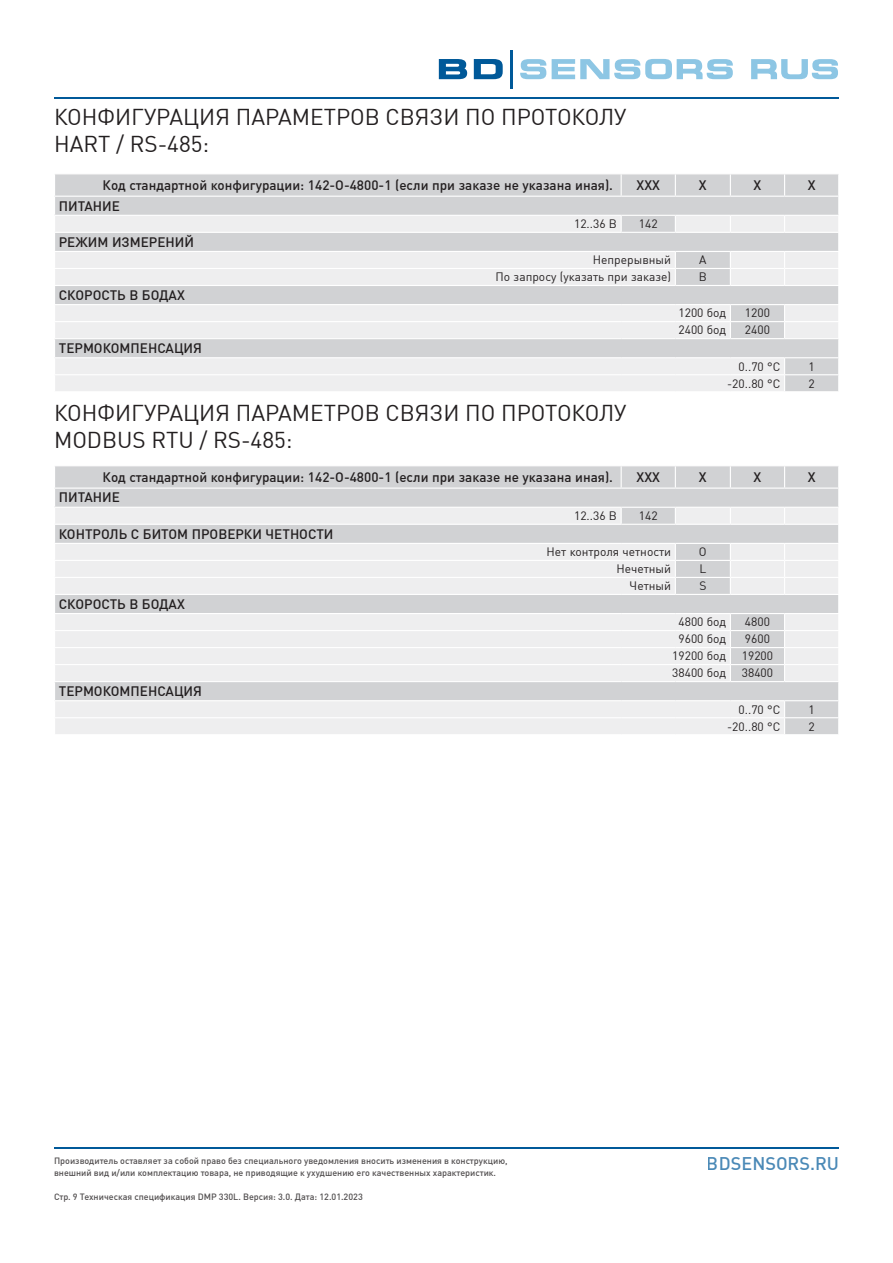
<style>
.page{position:relative;width:893px;height:1263px;background:#fff}
.page>*{position:absolute;margin:0;border:0;box-sizing:border-box;transform-origin:0 0}
.t1{font:22.5px/27px "DIN Cyr";color:#231f20}
.t2{font:500 18px "DIN Cyr";color:#005999}
.t3{font:500 13.5px "DIN Cyr";color:#231f20}
.t4{font:12px "DIN Cyr";color:#231f20}
.t5{font:500 9px/12px "DIN Cyr";color:#231f20}
</style>
<div class="page">
<svg style="left:751px;top:59px;width:87px;height:20px"></svg>
<svg style="left:520px;top:59px;width:26px;height:20px"></svg>
<svg style="left:552px;top:59px;width:181px;height:20px"></svg>
<svg style="left:474px;top:59px;width:29px;height:20px"></svg>
<svg style="left:439px;top:59px;width:28px;height:20px"></svg>
<hr style="left:510px;top:50px;width:3px;height:38px;background:#005999">
<hr style="left:54px;top:97px;width:785px;height:2px;background:#005999">
<hr style="left:54px;top:1147px;width:785px;height:1px;background:#005999">
<svg style="left:55px;top:174px;width:784px;height:217px;background:#e1e1e3"></svg>
<hr style="left:785px;top:196px;width:54px;height:1px;background:#fff">
<svg style="left:54px;top:466px;width:785px;height:268px;background:#e3e4e5"></svg>
<hr style="left:785px;top:487px;width:54px;height:2px;background:#fff">
<h1 class="t1" style="left:54px;top:104px;width:574px">КОНФИГУРАЦИЯ ПАРАМЕТРОВ СВЯЗИ ПО ПРОТОКОЛУ<br>HART / RS-485:</h1>
<p class="t3" style="left:103px;top:177px;width:512px">Код стандартной конфигурации: 142-O-4800-1 (если при заказе не указана иная).</p>
<p class="t3" style="left:637px;top:177px;width:25px">XXX</p>
<p class="t3" style="left:699px;top:177px;width:9px">X</p>
<p class="t3" style="left:754px;top:177px;width:9px">X</p>
<p class="t3" style="left:808px;top:177px;width:9px">X</p>
<p class="t3" style="left:59px;top:198px;width:63px">ПИТАНИЕ</p>
<p class="t4" style="left:574px;top:217px;width:44px">12..36 В</p>
<p class="t4" style="left:639px;top:217px;width:20px">142</p>
<p class="t3" style="left:59px;top:234px;width:137px">РЕЖИМ ИЗМЕРЕНИЙ</p>
<p class="t4" style="left:593px;top:253px;width:80px">Непрерывный</p>
<p class="t4" style="left:699px;top:253px;width:9px">A</p>
<p class="t4" style="left:496px;top:270px;width:177px">По запросу (указать при заказе)</p>
<p class="t4" style="left:699px;top:270px;width:10px">B</p>
<p class="t3" style="left:59px;top:287px;width:128px">СКОРОСТЬ В БОДАХ</p>
<p class="t4" style="left:678px;top:306px;width:49px">1200 бод</p>
<p class="t4" style="left:745px;top:306px;width:27px">1200</p>
<p class="t4" style="left:678px;top:323px;width:49px">2400 бод</p>
<p class="t4" style="left:745px;top:323px;width:27px">2400</p>
<p class="t3" style="left:59px;top:340px;width:145px">ТЕРМОКОМПЕНСАЦИЯ</p>
<p class="t4" style="left:739px;top:360px;width:43px">0..70 °С</p>
<p class="t4" style="left:808px;top:360px;width:8px">1</p>
<p class="t4" style="left:727px;top:377px;width:55px">-20..80 °С</p>
<p class="t4" style="left:808px;top:377px;width:8px">2</p>
<h1 class="t1" style="left:54px;top:399px;width:574px">КОНФИГУРАЦИЯ ПАРАМЕТРОВ СВЯЗИ ПО ПРОТОКОЛУ<br>MODBUS RTU / RS-485:</h1>
<p class="t3" style="left:103px;top:469px;width:512px">Код стандартной конфигурации: 142-O-4800-1 (если при заказе не указана иная).</p>
<p class="t3" style="left:637px;top:469px;width:25px">XXX</p>
<p class="t3" style="left:699px;top:469px;width:9px">X</p>
<p class="t3" style="left:754px;top:469px;width:9px">X</p>
<p class="t3" style="left:808px;top:469px;width:9px">X</p>
<p class="t3" style="left:59px;top:490px;width:63px">ПИТАНИЕ</p>
<p class="t4" style="left:574px;top:509px;width:44px">12..36 В</p>
<p class="t4" style="left:639px;top:509px;width:20px">142</p>
<p class="t3" style="left:59px;top:526px;width:276px">КОНТРОЛЬ С БИТОМ ПРОВЕРКИ ЧЕТНОСТИ</p>
<p class="t4" style="left:547px;top:545px;width:126px">Нет контроля четности</p>
<p class="t4" style="left:699px;top:545px;width:9px">O</p>
<p class="t4" style="left:616px;top:562px;width:56px">Нечетный</p>
<p class="t4" style="left:699px;top:562px;width:8px">L</p>
<p class="t4" style="left:630px;top:579px;width:43px">Четный</p>
<p class="t4" style="left:699px;top:579px;width:9px">S</p>
<p class="t3" style="left:59px;top:596px;width:128px">СКОРОСТЬ В БОДАХ</p>
<p class="t4" style="left:678px;top:615px;width:49px">4800 бод</p>
<p class="t4" style="left:745px;top:615px;width:27px">4800</p>
<p class="t4" style="left:678px;top:632px;width:49px">9600 бод</p>
<p class="t4" style="left:745px;top:632px;width:27px">9600</p>
<p class="t4" style="left:672px;top:649px;width:55px">19200 бод</p>
<p class="t4" style="left:742px;top:649px;width:33px">19200</p>
<p class="t4" style="left:672px;top:666px;width:55px">38400 бод</p>
<p class="t4" style="left:742px;top:666px;width:33px">38400</p>
<p class="t3" style="left:59px;top:683px;width:145px">ТЕРМОКОМПЕНСАЦИЯ</p>
<p class="t4" style="left:739px;top:702px;width:43px">0..70 °С</p>
<p class="t4" style="left:808px;top:702px;width:8px">1</p>
<p class="t4" style="left:727px;top:719px;width:55px">-20..80 °С</p>
<p class="t4" style="left:808px;top:719px;width:8px">2</p>
<p class="t5" style="left:54px;top:1155px;width:455px">Производитель оставляет за собой право без специального уведомления вносить изменения в конструкцию, внешний вид и/или комплектацию товара, не приводящие к ухудшению его качественных характеристик.</p>
<p class="t5" style="left:54px;top:1190px;width:310px">Стр. 9 Техническая спецификация DMP 330L. Версия: 3.0. Дата: 12.01.2023</p>
<h2 class="t2" style="left:707px;top:1152px;width:133px">BDSENSORS.RU</h2>
</div>
